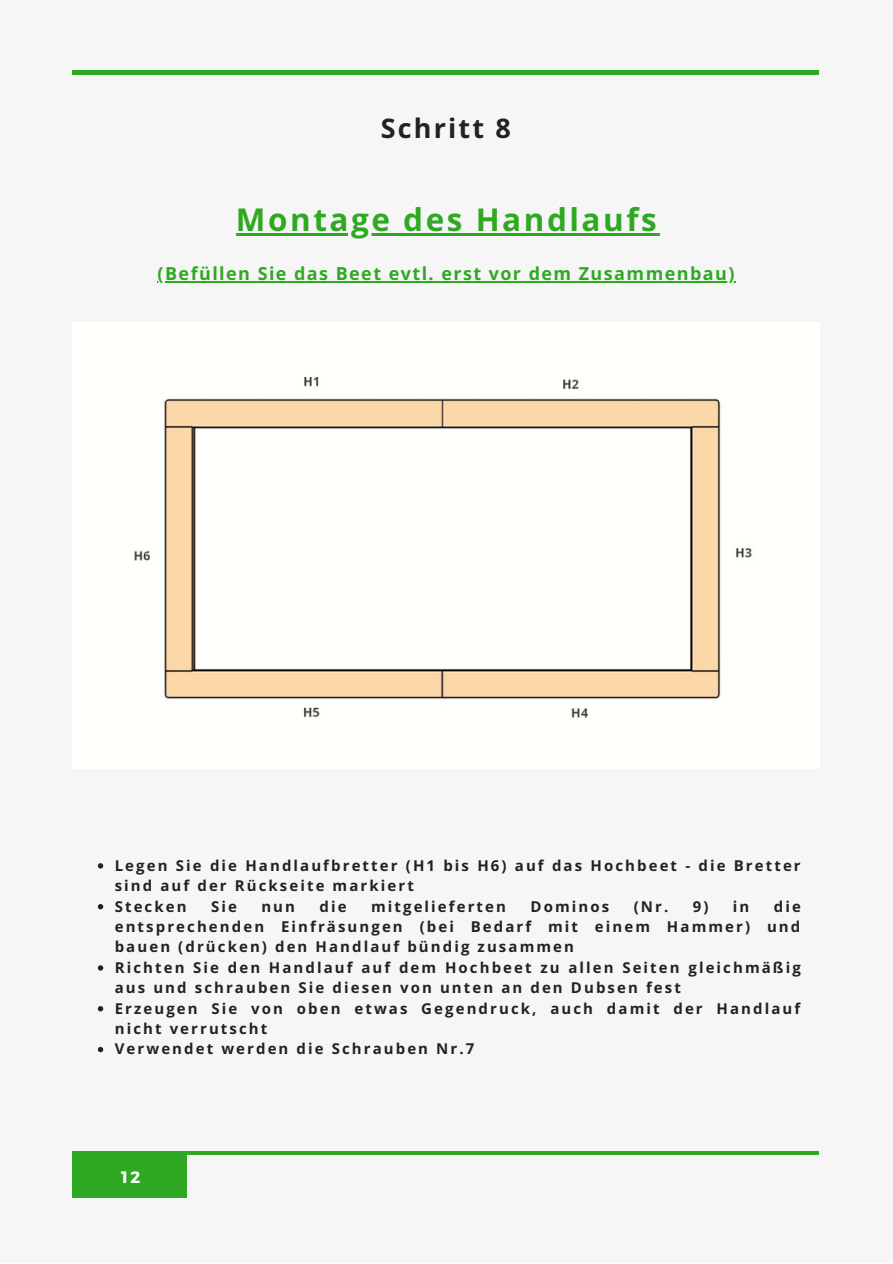
<style>
.page{position:relative;width:893px;height:1264px;background:#fff}
.page>*{position:absolute;margin:0;border:0;box-sizing:border-box;transform-origin:0 0}
.t1{font:700 31.5px "Open Sans Hebrew";letter-spacing:.08em;color:#2ea921}
.t2{font:700 27px "Open Sans Hebrew";letter-spacing:.08em;color:#222}
.t3{font:700 18px "Open Sans Hebrew";letter-spacing:.08em;color:#2ea921}
.t4{font:700 16.5px "Montserrat";color:#fff}
.t5{font:700 15px/20.4px "Open Sans Hebrew";letter-spacing:.14em;color:#222}
</style>
<div class="page">
<div style="left:0;top:0;width:892px;height:1262px;background:#f6f6f6"></div>
<hr style="left:72px;top:71px;width:747px;height:3px;background:#2ea921">
<div style="left:72px;top:1151px;width:115px;height:46px;background:#2ea921"></div>
<hr style="left:72px;top:1151px;width:747px;height:3px;background:#2ea921">
<img style="left:134px;top:377px;width:618px;height:341px">
<svg style="left:98px;top:863px;width:5px;height:5px"></svg>
<svg style="left:98px;top:904px;width:5px;height:5px"></svg>
<svg style="left:98px;top:965px;width:5px;height:5px"></svg>
<svg style="left:98px;top:1006px;width:5px;height:5px"></svg>
<svg style="left:98px;top:1046px;width:5px;height:6px"></svg>
<hr style="left:236px;top:233px;width:423px;height:3px;background:#2ea921">
<hr style="left:158px;top:281px;width:578px;height:1px;background:#2ea921">
<p class="t2" style="left:381px;top:109px;width:132px">Schritt 8</p>
<p class="t1" style="left:236px;top:197px;width:422px">Montage des Handlaufs</p>
<p class="t3" style="left:158px;top:260px;width:578px">(Befüllen Sie das Beet evtl. erst vor dem Zusammenbau)</p>
<p class="t5" style="left:115px;top:854px;width:687px">Legen Sie die Handlaufbretter (H1 bis H6) auf das Hochbeet - die Bretter sind auf der Rückseite markiert</p>
<p class="t5" style="left:115px;top:895px;width:73px">Stecken</p>
<p class="t5" style="left:211px;top:895px;width:27px">Sie</p>
<p class="t5" style="left:261px;top:895px;width:35px">nun</p>
<p class="t5" style="left:319px;top:895px;width:29px">die</p>
<p class="t5" style="left:371px;top:895px;width:136px">mitgelieferten</p>
<p class="t5" style="left:530px;top:895px;width:80px">Dominos</p>
<p class="t5" style="left:633px;top:895px;width:76px">(Nr. 9)</p>
<p class="t5" style="left:732px;top:895px;width:18px">in</p>
<p class="t5" style="left:115px;top:895px;width:687px;text-align:justify;text-indent:659px">die entsprechenden Einfräsungen (bei Bedarf mit einem Hammer) und bauen (drücken) den Handlauf bündig zusammen</p>
<p class="t5" style="left:115px;top:956px;width:687px">Richten Sie den Handlauf auf dem Hochbeet zu allen Seiten gleichmäßig aus und schrauben Sie diesen von unten an den Dubsen fest</p>
<p class="t5" style="left:115px;top:997px;width:687px">Erzeugen Sie von oben etwas Gegendruck, auch damit der Handlauf nicht verrutscht</p>
<p class="t5" style="left:115px;top:1038px;width:361px">Verwendet werden die Schrauben Nr.7</p>
<p class="t4" style="left:121px;top:1165px;width:21px">12</p>
</div>
